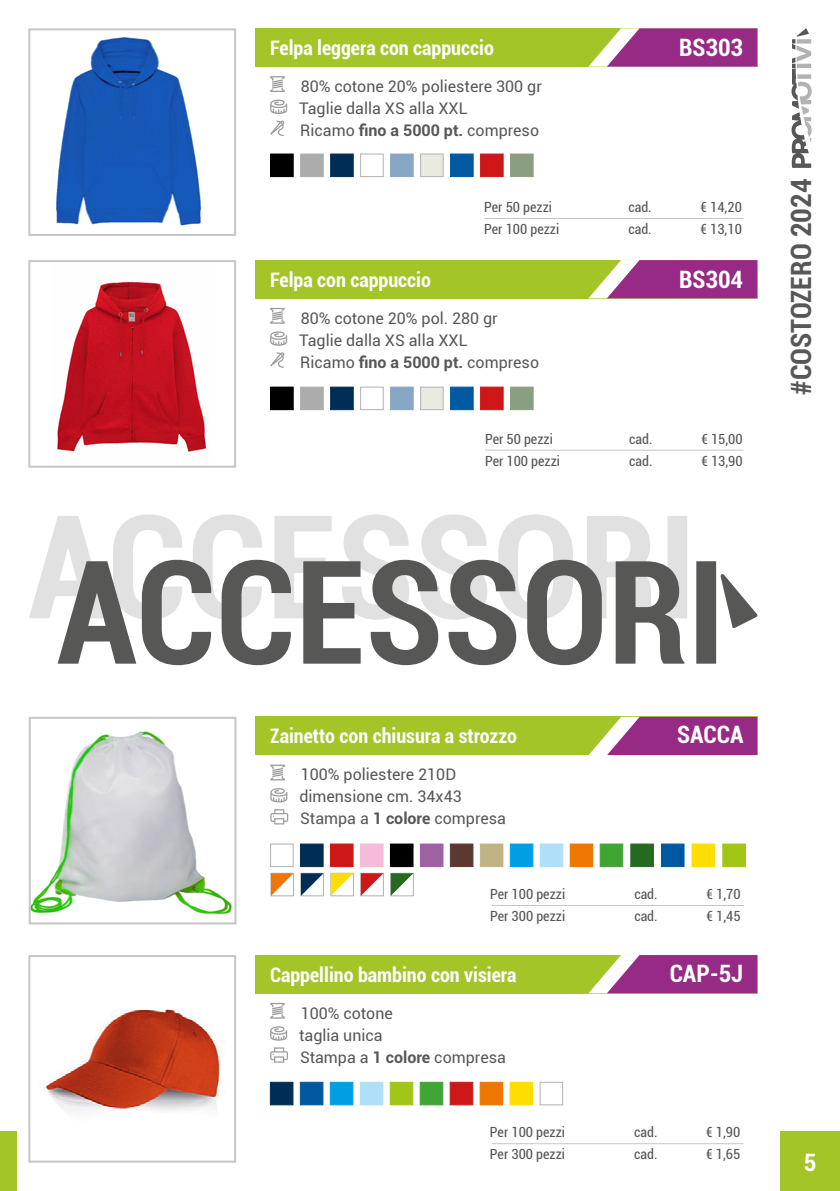
<style>
.page{position:relative;width:840px;height:1191px;background:#fff}
.page>*{position:absolute;margin:0;border:0;box-sizing:border-box;transform-origin:0 0}
.t1{font:700 condensed 28px "Roboto";color:#575756}
.t2{font:700 condensed 24px "Roboto";color:#fff}
.t3{font:700 condensed 20px "Roboto";color:#fff}
.t4{font:16px/22px "Roboto";color:#575756}
.t5{font:condensed 14px "Roboto";color:#575756}
.s1{font-weight:700}
</style>
<div class="page">
<div style="left:0;top:1131px;width:17px;height:60px;background:#a3c528"></div>
<div style="left:780px;top:1131px;width:59px;height:60px;background:#a3c528"></div>
<svg style="left:791px;top:28px;width:20px;height:140px"></svg>
<img style="left:56px;top:37px;width:145px;height:189px">
<div style="left:28px;top:28px;width:208px;height:208px;border:2px solid #c6c6c6"></div>
<div style="left:255px;top:28px;width:501px;height:39px;background:#a3c528"></div>
<svg style="left:588px;top:28px;width:168px;height:39px;background:#a35388"></svg>
<svg style="left:270px;top:76px;width:14px;height:16px"></svg>
<svg style="left:270px;top:100px;width:17px;height:14px"></svg>
<svg style="left:270px;top:121px;width:14px;height:15px"></svg>
<hr style="left:484px;top:218px;width:259px;height:1px;background:#c6c6c6">
<div style="left:270px;top:154px;width:23px;height:23px;background:#000"></div>
<div style="left:270px;top:153px;width:23px;height:24px;border:1px solid #000"></div>
<div style="left:300px;top:153px;width:23px;height:24px;background:#acacac;border:1px solid #acacac"></div>
<div style="left:330px;top:153px;width:23px;height:24px;background:#002d53;border:1px solid #002d53"></div>
<div style="left:360px;top:153px;width:23px;height:24px;background:#fff;border:1px solid #b3b2b2"></div>
<div style="left:420px;top:153px;width:23px;height:24px;background:#ebeae2;border:1px solid #b3b2b2"></div>
<div style="left:450px;top:153px;width:23px;height:24px;background:#0058a0;border:1px solid #0058a0"></div>
<div style="left:480px;top:153px;width:23px;height:24px;background:#cd1719;border:1px solid #cd1719"></div>
<div style="left:509px;top:153px;width:24px;height:24px;background:#8a9e81;border:1px solid #8a9e81"></div>
<div style="left:390px;top:153px;width:23px;height:24px;background:#88a7c4;border:1px solid #88a7c4"></div>
<img style="left:57px;top:281px;width:150px;height:171px">
<div style="left:28px;top:260px;width:208px;height:208px;border:2px solid #c6c6c6"></div>
<div style="left:255px;top:260px;width:501px;height:38px;background:#a3c528"></div>
<svg style="left:589px;top:260px;width:167px;height:38px;background:#a25088"></svg>
<svg style="left:270px;top:308px;width:14px;height:16px"></svg>
<svg style="left:270px;top:331px;width:17px;height:15px"></svg>
<svg style="left:270px;top:352px;width:14px;height:16px"></svg>
<hr style="left:484px;top:450px;width:259px;height:1px;background:#c6c6c6">
<div style="left:270px;top:387px;width:23px;height:23px;background:#000"></div>
<div style="left:270px;top:386px;width:23px;height:24px;border:1px solid #000"></div>
<div style="left:300px;top:386px;width:23px;height:24px;background:#acacac;border:1px solid #acacac"></div>
<div style="left:330px;top:386px;width:23px;height:24px;background:#002d53;border:1px solid #002d53"></div>
<div style="left:360px;top:386px;width:23px;height:24px;background:#fff;border:1px solid #b3b2b2"></div>
<div style="left:420px;top:386px;width:23px;height:24px;background:#ebeae2;border:1px solid #b3b2b2"></div>
<div style="left:450px;top:386px;width:23px;height:24px;background:#0058a0;border:1px solid #0058a0"></div>
<div style="left:480px;top:386px;width:23px;height:24px;background:#cd1719;border:1px solid #cd1719"></div>
<div style="left:509px;top:386px;width:24px;height:24px;background:#8a9e81;border:1px solid #8a9e81"></div>
<div style="left:390px;top:386px;width:23px;height:24px;background:#88a7c4;border:1px solid #88a7c4"></div>
<svg style="left:29px;top:514px;width:658px;height:104px"></svg>
<svg style="left:58px;top:560px;width:657px;height:105px"></svg>
<svg style="left:720px;top:574px;width:37px;height:55px"></svg>
<img style="left:39px;top:1009px;width:184px;height:102px">
<div style="left:28px;top:955px;width:208px;height:207px;border:2px solid #c6c6c6"></div>
<div style="left:255px;top:955px;width:501px;height:38px;background:#a3c528"></div>
<svg style="left:589px;top:955px;width:167px;height:38px;background:#a25088"></svg>
<svg style="left:270px;top:1002px;width:14px;height:16px"></svg>
<svg style="left:270px;top:1026px;width:17px;height:14px"></svg>
<svg style="left:270px;top:1047px;width:18px;height:15px"></svg>
<hr style="left:491px;top:1143px;width:252px;height:1px;background:#c6c6c6">
<div style="left:270px;top:1081px;width:23px;height:24px;background:#002d53;border:1px solid #002d53"></div>
<div style="left:300px;top:1081px;width:23px;height:24px;background:#0058a0;border:1px solid #0058a0"></div>
<div style="left:329px;top:1081px;width:24px;height:24px;background:#009fe3;border:1px solid #009fe3"></div>
<div style="left:359px;top:1081px;width:24px;height:24px;background:#afdff9;border:1px solid #afdff9"></div>
<div style="left:419px;top:1081px;width:24px;height:24px;background:#3fa535;border:1px solid #3fa535"></div>
<div style="left:449px;top:1081px;width:24px;height:24px;background:#cd1719;border:1px solid #cd1719"></div>
<div style="left:479px;top:1081px;width:24px;height:24px;background:#ee7601;border:1px solid #ee7601"></div>
<div style="left:539px;top:1081px;width:24px;height:24px;background:#fff;border:1px solid #b3b2b2"></div>
<div style="left:509px;top:1081px;width:24px;height:24px;background:#fd0;border:1px solid #fd0"></div>
<div style="left:389px;top:1081px;width:24px;height:24px;background:#a2c617;border:1px solid #a2c617"></div>
<div style="left:255px;top:717px;width:502px;height:38px;background:#a3c528"></div>
<svg style="left:589px;top:717px;width:168px;height:38px;background:#a25088"></svg>
<svg style="left:270px;top:764px;width:15px;height:16px"></svg>
<svg style="left:270px;top:788px;width:17px;height:14px"></svg>
<svg style="left:270px;top:809px;width:18px;height:15px"></svg>
<hr style="left:491px;top:905px;width:252px;height:1px;background:#c6c6c6">
<img style="left:32px;top:731px;width:200px;height:184px">
<div style="left:29px;top:717px;width:207px;height:207px;border:2px solid #c6c6c6"></div>
<div style="left:270px;top:843px;width:23px;height:24px;background:#fff;border:1px solid #b3b2b2"></div>
<div style="left:300px;top:843px;width:23px;height:24px;background:#002d53;border:1px solid #002d53"></div>
<div style="left:330px;top:843px;width:23px;height:24px;background:#cd1719;border:1px solid #cd1719"></div>
<div style="left:360px;top:843px;width:23px;height:24px;background:#f6bbd6;border:1px solid #f6bbd6"></div>
<div style="left:419px;top:843px;width:24px;height:24px;background:#9e61a4;border:1px solid #9e61a4"></div>
<div style="left:449px;top:843px;width:24px;height:24px;background:#5b3930;border:1px solid #5b3930"></div>
<div style="left:479px;top:843px;width:24px;height:24px;background:#c1b284;border:1px solid #c1b284"></div>
<div style="left:539px;top:843px;width:24px;height:24px;background:#afdff9;border:1px solid #afdff9"></div>
<div style="left:569px;top:843px;width:24px;height:24px;background:#ee7601;border:1px solid #ee7601"></div>
<div style="left:509px;top:843px;width:24px;height:24px;background:#009fe3;border:1px solid #009fe3"></div>
<div style="left:390px;top:844px;width:23px;height:22px;background:#000"></div>
<div style="left:390px;top:843px;width:23px;height:24px;border:1px solid #000"></div>
<div style="left:599px;top:843px;width:24px;height:24px;background:#3fa535;border:1px solid #3fa535"></div>
<div style="left:630px;top:843px;width:23px;height:24px;background:#266920;border:1px solid #266920"></div>
<div style="left:660px;top:843px;width:24px;height:24px;background:#0058a0;border:1px solid #0058a0"></div>
<div style="left:691px;top:843px;width:23px;height:24px;background:#fd0;border:1px solid #fd0"></div>
<div style="left:722px;top:843px;width:23px;height:24px;background:#a2c617;border:1px solid #a2c617"></div>
<svg style="left:270px;top:872px;width:24px;height:24px"></svg>
<svg style="left:271px;top:873px;width:22px;height:22px"></svg>
<svg style="left:300px;top:872px;width:24px;height:24px"></svg>
<svg style="left:301px;top:873px;width:22px;height:22px"></svg>
<svg style="left:330px;top:872px;width:24px;height:24px"></svg>
<svg style="left:331px;top:873px;width:22px;height:22px"></svg>
<svg style="left:360px;top:872px;width:23px;height:24px"></svg>
<svg style="left:360px;top:873px;width:23px;height:22px"></svg>
<svg style="left:390px;top:872px;width:23px;height:24px"></svg>
<svg style="left:390px;top:873px;width:23px;height:22px"></svg>
<p class="t3" style="left:270px;top:34px;width:225px">Felpa leggera con cappuccio</p>
<h2 class="t2" style="left:678px;top:31px;width:66px">BS303</h2>
<p class="t4" style="left:299px;top:75px;width:244px">80% cotone 20% poliestere 300 gr<br>Taglie dalla XS alla XXL<br>Ricamo <span class="s1">fino a 5000 pt.</span> compreso</p>
<p class="t5" style="left:484px;top:197px;width:69px">Per 50 pezzi</p>
<p class="t5" style="left:628px;top:197px;width:25px">cad.</p>
<p class="t5" style="left:700px;top:197px;width:43px">€ 14,20</p>
<p class="t5" style="left:484px;top:219px;width:76px">Per 100 pezzi</p>
<p class="t5" style="left:628px;top:219px;width:25px">cad.</p>
<p class="t5" style="left:700px;top:219px;width:43px">€ 13,10</p>
<p class="t3" style="left:270px;top:265px;width:162px">Felpa con cappuccio</p>
<h2 class="t2" style="left:678px;top:263px;width:66px">BS304</h2>
<p class="t4" style="left:299px;top:306px;width:241px">80% cotone 20% pol. 280 gr<br>Taglie dalla XS alla XXL<br>Ricamo <span class="s1">fino a 5000 pt.</span> compreso</p>
<p class="t5" style="left:485px;top:429px;width:69px">Per 50 pezzi</p>
<p class="t5" style="left:629px;top:429px;width:25px">cad.</p>
<p class="t5" style="left:701px;top:429px;width:43px">€ 15,00</p>
<p class="t5" style="left:485px;top:451px;width:76px">Per 100 pezzi</p>
<p class="t5" style="left:629px;top:451px;width:25px">cad.</p>
<p class="t5" style="left:701px;top:451px;width:43px">€ 13,90</p>
<h1 class="t1" style="left:781px;top:394px;width:217px;rotate:-90deg">#COSTOZERO 2024</h1>
<p class="t3" style="left:270px;top:722px;width:248px">Zainetto con chiusura a strozzo</p>
<h2 class="t2" style="left:676px;top:718px;width:68px">SACCA</h2>
<p class="t4" style="left:299px;top:763px;width:208px">100% poliestere 210D dimensione cm. 34x43<br>Stampa a <span class="s1">1 colore</span> compresa</p>
<p class="t5" style="left:490px;top:884px;width:76px">Per 100 pezzi</p>
<p class="t5" style="left:634px;top:884px;width:25px">cad.</p>
<p class="t5" style="left:706px;top:884px;width:36px">€ 1,70</p>
<p class="t5" style="left:490px;top:906px;width:76px">Per 300 pezzi</p>
<p class="t5" style="left:634px;top:906px;width:25px">cad.</p>
<p class="t5" style="left:706px;top:906px;width:36px">€ 1,45</p>
<p class="t3" style="left:270px;top:960px;width:248px">Cappellino bambino con visiera</p>
<h2 class="t2" style="left:669px;top:956px;width:75px">CAP-5J</h2>
<p class="t4" style="left:299px;top:1001px;width:208px">100% cotone<br>taglia unica<br>Stampa a <span class="s1">1 colore</span> compresa</p>
<p class="t5" style="left:489px;top:1122px;width:76px">Per 100 pezzi</p>
<p class="t5" style="left:633px;top:1122px;width:25px">cad.</p>
<p class="t5" style="left:705px;top:1122px;width:36px">€ 1,90</p>
<p class="t5" style="left:489px;top:1144px;width:76px">Per 300 pezzi</p>
<p class="t5" style="left:633px;top:1144px;width:25px">cad.</p>
<p class="t5" style="left:705px;top:1144px;width:36px">€ 1,65</p>
<h2 class="t2" style="left:803px;top:1146px;width:14px">5</h2>
</div>
